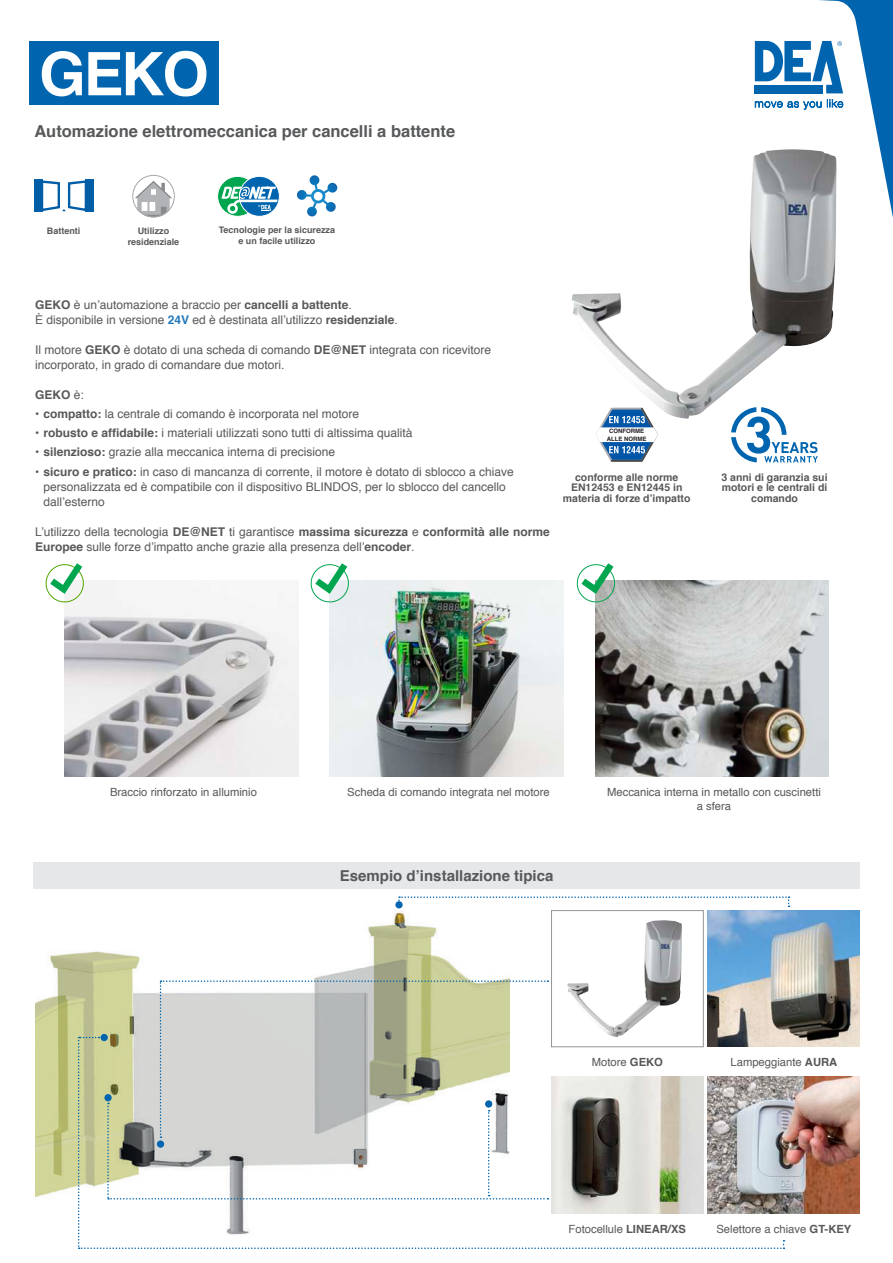
<style>
.page{position:relative;width:893px;height:1263px;background:#fff}
.page>*{position:absolute;margin:0;border:0;box-sizing:border-box;transform-origin:0 0}
.t1{font:700 60px "Helvetica";color:#fff}
.t2{font:700 16.5px "Helvetica";color:#57585a}
.t3{font:700 15px "Helvetica";color:#57585a}
.t4{font:12px/15px "Helvetica";color:#57585a}
.t5{font:700 12px "Helvetica";color:#57585a}
.t6{font:11.25px/13.5px "Helvetica";color:#57585a;text-align:center}
.t7{font:700 10.5px/10.5px "Helvetica";color:#57585a;text-align:center}
.t8{font:700 9px/10.8px "Helvetica";color:#57585a;text-align:center}
.t9{font:700 6px/7.2px "Helvetica";color:#231f20;text-align:center}
.s1{font-weight:700}
.s2{font-weight:700;color:#2479ba}
.s3{font-weight:400}
</style>
<div class="page">
<img style="left:35px;top:910px;width:475px;height:288px">
<img style="left:65px;top:580px;width:233px;height:197px">
<img style="left:330px;top:580px;width:233px;height:197px">
<img style="left:595px;top:580px;width:234px;height:197px">
<div style="left:395px;top:901px;width:8px;height:7px;background:#0065ae;border-radius:50%"></div>
<img style="left:644px;top:920px;width:38px;height:60px">
<div style="left:551px;top:910px;width:152px;height:137px;border:1px solid #939598"></div>
<svg style="left:398px;top:896px;width:392px;height:11px"></svg>
<svg style="left:78px;top:980px;width:706px;height:269px"></svg>
<img style="left:708px;top:1077px;width:152px;height:136px">
<img style="left:551px;top:1077px;width:152px;height:136px">
<img style="left:708px;top:910px;width:152px;height:137px">
<svg style="left:45px;top:563px;width:40px;height:42px"></svg>
<svg style="left:310px;top:563px;width:40px;height:42px"></svg>
<svg style="left:576px;top:563px;width:41px;height:42px"></svg>
<div style="left:34px;top:179px;width:8px;height:32px;background:#005ea7"></div>
<div style="left:85px;top:179px;width:8px;height:32px;background:#005ea7"></div>
<svg style="left:39px;top:179px;width:49px;height:33px"></svg>
<svg style="left:595px;top:419px;width:63px;height:43px"></svg>
<div style="left:29px;top:41px;width:190px;height:64px;background:#0065ae"></div>
<svg style="left:135px;top:181px;width:38px;height:36px"></svg>
<div style="left:132px;top:175px;width:43px;height:42px;border:1px solid #a5a6aa;border-radius:50%"></div>
<img style="left:571px;top:285px;width:263px;height:134px">
<svg style="left:749px;top:0;width:144px;height:285px"></svg>
<svg style="left:218px;top:176px;width:40px;height:40px"></svg>
<div style="left:217px;top:176px;width:41px;height:41px;border:1px solid #fff;border-radius:50%"></div>
<svg style="left:221px;top:176px;width:59px;height:41px"></svg>
<svg style="left:297px;top:175px;width:40px;height:42px"></svg>
<svg style="left:731px;top:407px;width:87px;height:55px"></svg>
<div style="left:33px;top:862px;width:827px;height:27px;background:#e6e7e9"></div>
<h1 class="t1" style="left:39px;top:26px;width:171px">GEKO</h1>
<h2 class="t2" style="left:34px;top:118px;width:422px">Automazione elettromeccanica per cancelli a battente</h2>
<p class="t8" style="left:47px;top:225px;width:35px">Battenti</p>
<p class="t8" style="left:128px;top:226px;width:53px">Utilizzo residenziale</p>
<p class="t8" style="left:219px;top:224px;width:118px">Tecnologie per la sicurezza e un facile utilizzo</p>
<p class="t4" style="left:35px;top:297px;width:364px"><span class="s1">GEKO</span> è un’automazione a braccio per <span class="s1">cancelli a battente</span>.<br>È disponibile in versione <span class="s2">24V</span> ed è destinata all’utilizzo <span class="s1">residenziale</span>.</p>
<p class="t4" style="left:35px;top:342px;width:457px">Il motore <span class="s1">GEKO</span> è dotato di una scheda di comando <span class="s1">DE@NET</span> integrata con ricevitore incorporato, in grado di comandare due motori.</p>
<p class="t5" style="left:35px;top:385px;width:50px">GEKO <span class="s3">è:</span></p>
<p class="t4" style="left:35px;top:406px;width:325px"><span class="s1">• compatto:</span> la centrale di comando è incorporata nel motore</p>
<p class="t4" style="left:35px;top:426px;width:379px"><span class="s1">• robusto e affidabile:</span> i materiali utilizzati sono tutti di altissima qualità</p>
<p class="t4" style="left:35px;top:445px;width:301px"><span class="s1">• silenzioso:</span> grazie alla meccanica interna di precisione</p>
<p class="t4" style="left:44px;top:464px;width:472px;text-indent:-9px"><span class="s1">• sicuro e pratico:</span> in caso di mancanza di corrente, il motore è dotato di sblocco a chiave personalizzata ed è compatibile con il dispositivo BLINDOS, per lo sblocco del cancello dall’esterno</p>
<p class="t4" style="left:35px;top:524px;width:516px">L’utilizzo della tecnologia <span class="s1">DE@NET</span> ti garantisce <span class="s1">massima sicurezza</span> e <span class="s1">conformità alle norme<br>Europee</span> sulle forze d’impatto anche grazie alla presenza dell’<span class="s1">encoder</span>.</p>
<p class="t9" style="left:607px;top:428px;width:41px">CONFORME<br>ALLE NORME</p>
<p class="t7" style="left:563px;top:472px;width:129px">conforme alle norme<br>EN12453 e EN12445 in materia di forze d’impatto</p>
<p class="t7" style="left:721px;top:472px;width:108px">3 anni di garanzia sui motori e le centrali di comando</p>
<p class="t6" style="left:110px;top:786px;width:148px">Braccio rinforzato in alluminio</p>
<p class="t6" style="left:347px;top:786px;width:204px">Scheda di comando integrata nel motore</p>
<p class="t6" style="left:607px;top:786px;width:215px">Meccanica interna in metallo con cuscinetti a sfera</p>
<p class="t3" style="left:340px;top:863px;width:215px">Esempio d’installazione tipica</p>
<p class="t6" style="left:592px;top:1056px;width:73px">Motore <span class="s1">GEKO</span></p>
<p class="t6" style="left:730px;top:1056px;width:108px">Lampeggiante <span class="s1">AURA</span></p>
<p class="t6" style="left:569px;top:1222px;width:119px">Fotocellule <span class="s1">LINEAR/XS</span></p>
<p class="t6" style="left:716px;top:1222px;width:137px">Selettore a chiave <span class="s1">GT-KEY</span></p>
</div>
